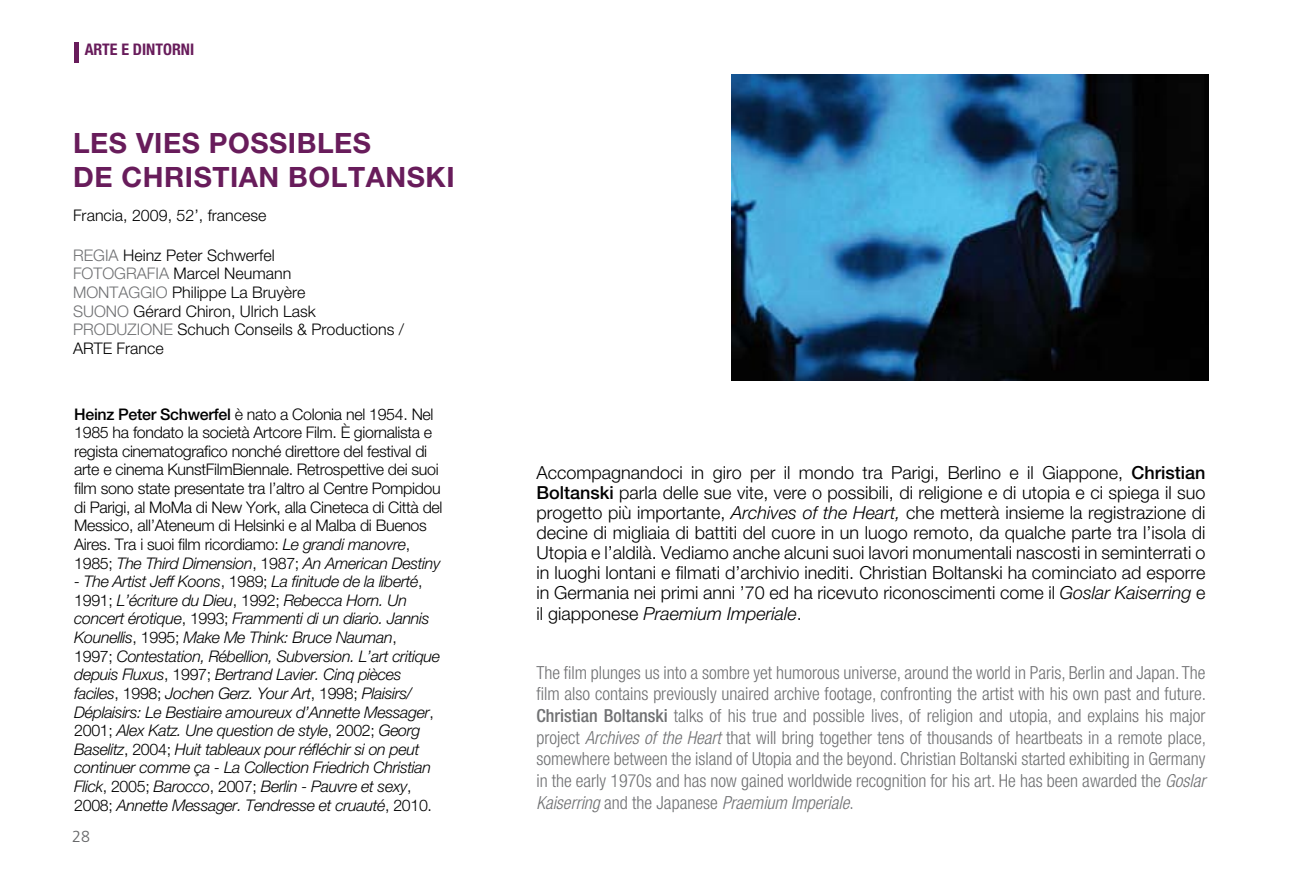
<style>
.page{position:relative;width:1293px;height:885px;background:#fff}
.page>*{position:absolute;margin:0;border:0;box-sizing:border-box;transform-origin:0 0}
.t1{font:700 28px/33.6px "Helvetica Neue";letter-spacing:.02em;color:#681c5b}
.t2{font:300 condensed 18px/21.6px "Helvetica Neue";color:#707173;text-align:justify}
.t3{font:300 18px/20px "Helvetica Neue";color:#000;text-align:justify}
.t4{font:italic 300 16px/18.6px "Helvetica Neue";letter-spacing:-.02em;color:#000}
.t5{font:300 16px/18.6px "Helvetica Neue";letter-spacing:-.02em;color:#000}
.t6{font:300 16px/18.6px "Helvetica Neue";color:#000}
.t7{font:700 condensed 16px "Helvetica Neue";color:#681c5b}
.t8{font:300 16px "Frutiger";color:#646567}
.s1{color:#707173}
.s2{font-weight:500}
.s3{font-style:italic}
.s4{font-style:normal}
</style>
<div class="page">
<hr style="left:74px;top:42px;width:4px;height:20px;background:#681c5b">
<img style="left:731px;top:74px;width:477px;height:306px">
<p class="t7" style="left:85px;top:40px;width:111px">ARTE E DINTORNI</p>
<h1 class="t1" style="left:73px;top:126px;width:383px">LES VIES POSSIBLES<br>DE CHRISTIAN BOLTANSKI</h1>
<p class="t6" style="left:73px;top:205px;width:195px">Francia, 2009, 52’, francese</p>
<p class="t6" style="left:73px;top:245px;width:333px"><span class="s1">REGIA</span> Heinz Peter Schwerfel<br><span class="s1">FOTOGRAFIA</span> Marcel Neumann<br><span class="s1">MONTAGGIO</span> Philippe La Bruyère<br><span class="s1">SUONO</span> Gérard Chiron, Ulrich Lask<br><span class="s1">PRODUZIONE</span> Schuch Conseils &amp; Productions /<br>ARTE France</p>
<p class="t5" style="left:74px;top:404px;width:370px"><span class="s2">Heinz Peter Schwerfel</span> è nato a Colonia nel 1954. Nel 1985 ha fondato la società Artcore Film. È giornalista e regista cinematografico nonché direttore del festival di arte e cinema KunstFilmBiennale. Retrospettive dei suoi film sono state presentate tra l’altro al Centre Pompidou di Parigi, al MoMa di New York, alla Cineteca di Città del Messico, all’Ateneum di Helsinki e al Malba di Buenos Aires. Tra i suoi film ricordiamo: <span class="s3">Le grandi manovre</span>, 1985; <span class="s3">The Third Dimension</span>, 1987; <span class="s3">An American Destiny</span></p>
<p class="t4" style="left:74px;top:572px;width:367px">- The Artist Jeff Koons<span class="s4">, 1989;</span> La finitude de la liberté<span class="s4">, 1991;</span> L’écriture du Dieu<span class="s4">, 1992;</span> Rebecca Horn. Un concert érotique<span class="s4">, 1993;</span> Frammenti di un diario. Jannis Kounellis<span class="s4">, 1995;</span> Make Me Think: Bruce Nauman<span class="s4">,<br>1997;</span> Contestation, Rébellion, Subversion. L’art critique depuis Fluxus<span class="s4">, 1997;</span> Bertrand Lavier. Cinq pièces faciles<span class="s4">, 1998;</span> Jochen Gerz. Your Art<span class="s4">, 1998;</span> Plaisirs/ Déplaisirs: Le Bestiaire amoureux d’Annette Messager<span class="s4">, 2001;</span> Alex Katz. Une question de style<span class="s4">, 2002;</span> Georg Baselitz<span class="s4">, 2004;</span> Huit tableaux pour réfléchir si on peut continuer comme ça - La Collection Friedrich Christian Flick<span class="s4">, 2005;</span> Barocco<span class="s4">, 2007;</span> Berlin - Pauvre et sexy<span class="s4">, 2008;</span> Annette Messager. Tendresse et cruauté<span class="s4">, 2010.</span></p>
<p class="t8" style="left:72px;top:827px;width:19px">28</p>
<p class="t3" style="left:536px;top:462px;width:671px">Accompagnandoci in giro per il mondo tra Parigi, Berlino e il Giappone, <span class="s2">Christian Boltanski</span> parla delle sue vite, vere o possibili, di religione e di utopia e ci spiega il suo progetto più importante, <span class="s3">Archives of the Heart,</span> che metterà insieme la registrazione di decine di migliaia di battiti del cuore in un luogo remoto, da qualche parte tra l’isola di Utopia e l’aldilà. Vediamo anche alcuni suoi lavori monumentali nascosti in seminterrati o in luoghi lontani e filmati d’archivio inediti. Christian Boltanski ha cominciato ad esporre in Germania nei primi anni ’70 ed ha ricevuto riconoscimenti come il <span class="s3">Goslar Kaiserring</span> e il giapponese <span class="s3">Praemium Imperiale</span>.</p>
<p class="t2" style="left:536px;top:661px;width:671px">The film plunges us into a sombre yet humorous universe, around the world in Paris, Berlin and Japan. The film also contains previously unaired archive footage, confronting the artist with his own past and future.<br><span class="s2">Christian Boltanski</span> talks of his true and possible lives, of religion and utopia, and explains his major project <span class="s3">Archives of the Heart</span> that will bring together tens of thousands of heartbeats in a remote place, somewhere between the island of Utopia and the beyond. Christian Boltanski started exhibiting in Germany in the early 1970s and has now gained worldwide recognition for his art. He has been awarded the <span class="s3">Goslar Kaiserring</span> and the Japanese <span class="s3">Praemium Imperiale</span>.</p>
</div>
